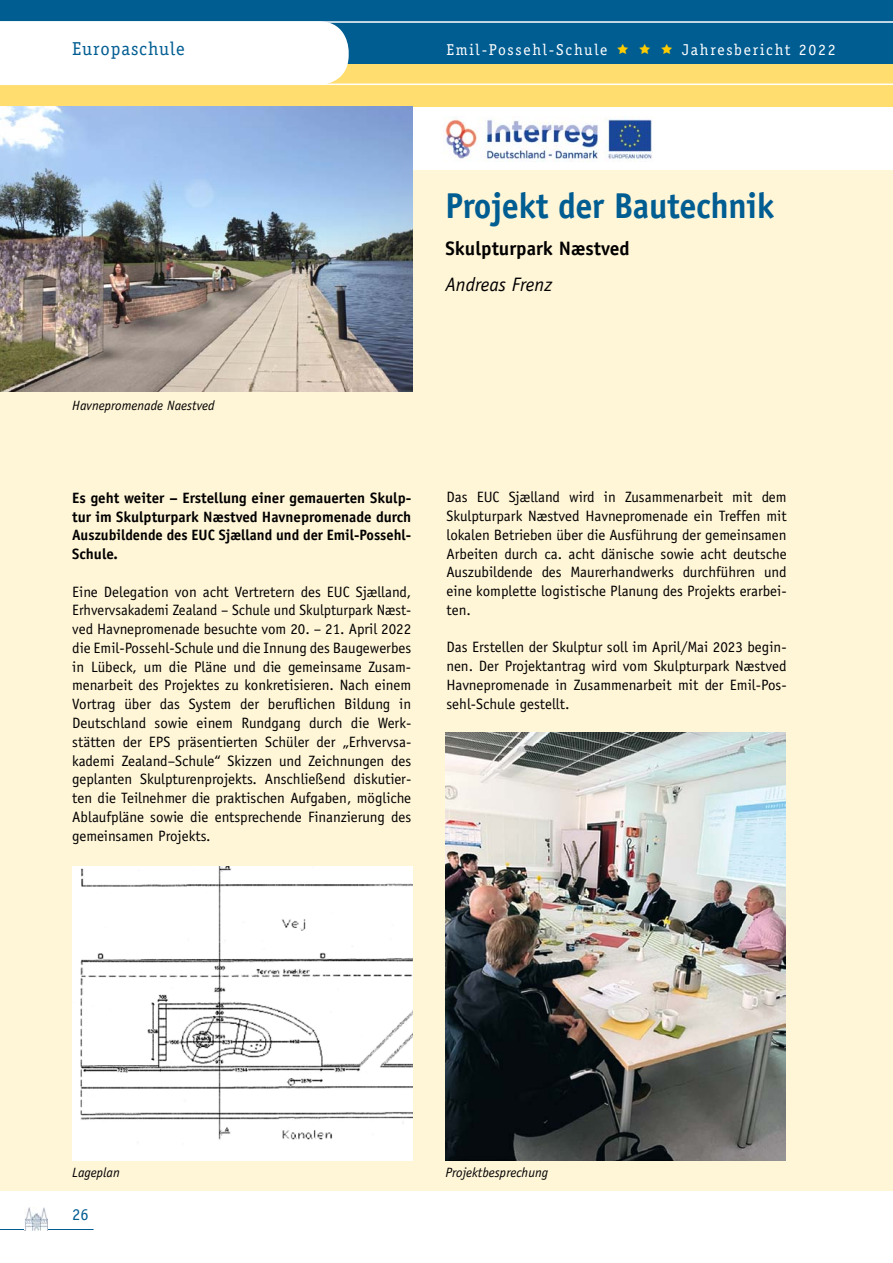
<style>
.page{position:relative;width:893px;height:1263px;background:#fff}
.page>*{position:absolute;margin:0;border:0;box-sizing:border-box;transform-origin:0 0}
.t1{font:700 36px "Officina Sans";letter-spacing:-.01em;color:#005d92;scale:.95 1}
.t2{font:700 19.5px "Officina Sans";color:#000}
.t3{font:italic 19.5px "Officina Sans";color:#000}
.t4{font:18.75px "Officina Serif";letter-spacing:.05em;color:#005d92}
.t5{font:16.5px "Officina Sans";color:#005d92}
.t6{font:15.75px "Officina Serif";letter-spacing:.11em;color:#fff}
.t7{font:15px/18.8px "Officina Sans";color:#000;text-align:justify}
.t8{font:700 15px/18.8px "Officina Sans";color:#000;text-align:justify}
.t9{font:italic 13.5px "Officina Sans";color:#000}
</style>
<div class="page">
<div style="left:0;top:170px;width:893px;height:1021px;background:#fff5d7"></div>
<hr style="left:0;top:1229px;width:94px;height:1px;background:#005d92">
<img style="left:25px;top:1207px;width:23px;height:24px">
<div style="left:0;top:0;width:893px;height:64px;background:#005d92"></div>
<div style="left:0;top:64px;width:893px;height:42px;background:#ffdd6f"></div>
<img style="left:0;top:106px;width:412px;height:285px">
<img style="left:72px;top:867px;width:340px;height:294px">
<img style="left:445px;top:732px;width:341px;height:429px">
<img style="left:445px;top:117px;width:207px;height:44px">
<hr style="left:892px;top:64px;width:1px;height:42px;background:#bdc8db">
<svg style="left:0;top:21px;width:893px;height:64px"></svg>
<svg style="left:617px;top:43px;width:11px;height:11px"></svg>
<svg style="left:639px;top:43px;width:11px;height:11px"></svg>
<svg style="left:662px;top:43px;width:10px;height:11px"></svg>
<p class="t4" style="left:72px;top:38px;width:114px">Europaschule</p>
<p class="t6" style="left:446px;top:40px;width:163px">Emil-Possehl-Schule</p>
<p class="t6" style="left:682px;top:40px;width:155px">Jahresbericht 2022</p>
<h1 class="t1" style="left:445px;top:183px;width:348px">Projekt der Bautechnik</h1>
<h2 class="t2" style="left:445px;top:236px;width:186px">Skulpturpark Næstved</h2>
<h2 class="t3" style="left:445px;top:273px;width:108px">Andreas Frenz</h2>
<p class="t9" style="left:72px;top:397px;width:144px">Havnepromenade Naestved</p>
<p class="t8" style="left:72px;top:488px;width:340px">Es geht weiter – Erstellung einer gemauerten Skulp&shy;tur im Skulpturpark Næstved Havnepromenade durch Auszubildende des EUC Sjælland und der Emil-Possehl-Schule.</p>
<p class="t7" style="left:72px;top:582px;width:341px">Eine Delegation von acht Vertretern des EUC Sjælland, Erhvervsakademi Zealand – Schule und Skulpturpark Næst&shy;ved Havnepromenade besuchte vom 20. – 21. April 2022 die Emil-Possehl-Schule und die Innung des Baugewerbes in Lübeck, um die Pläne und die gemeinsame Zusam&shy;menarbeit des Projektes zu konkretisieren. Nach einem Vortrag über das System der beruflichen Bildung in Deutschland sowie einem Rundgang durch die Werk&shy;stätten der EPS präsentierten Schüler der „Erhvervsa&shy;kademi Zealand–Schule“ Skizzen und Zeichnungen des geplanten Skulpturenprojekts. Anschließend diskutier&shy;ten die Teilnehmer die praktischen Aufgaben, mögliche Ablaufpläne sowie die entsprechende Finanzierung des gemeinsamen Projekts.</p>
<p class="t7" style="left:446px;top:488px;width:342px">Das EUC Sjælland wird in Zusammenarbeit mit dem Skulpturpark Næstved Havnepromenade ein Treffen mit lokalen Betrieben über die Ausführung der gemeinsamen Arbeiten durch ca. acht dänische sowie acht deutsche Auszubildende des Maurerhandwerks durchführen und eine komplette logistische Planung des Projekts erarbei&shy;ten.</p>
<p class="t7" style="left:446px;top:638px;width:342px">Das Erstellen der Skulptur soll im April/Mai 2023 begin&shy;nen. Der Projektantrag wird vom Skulpturpark Næstved Havnepromenade in Zusammenarbeit mit der Emil-Pos&shy;sehl-Schule gestellt.</p>
<p class="t9" style="left:72px;top:1164px;width:49px">Lageplan</p>
<p class="t9" style="left:445px;top:1164px;width:104px">Projektbesprechung</p>
<p class="t5" style="left:72px;top:1205px;width:18px">26</p>
</div>
